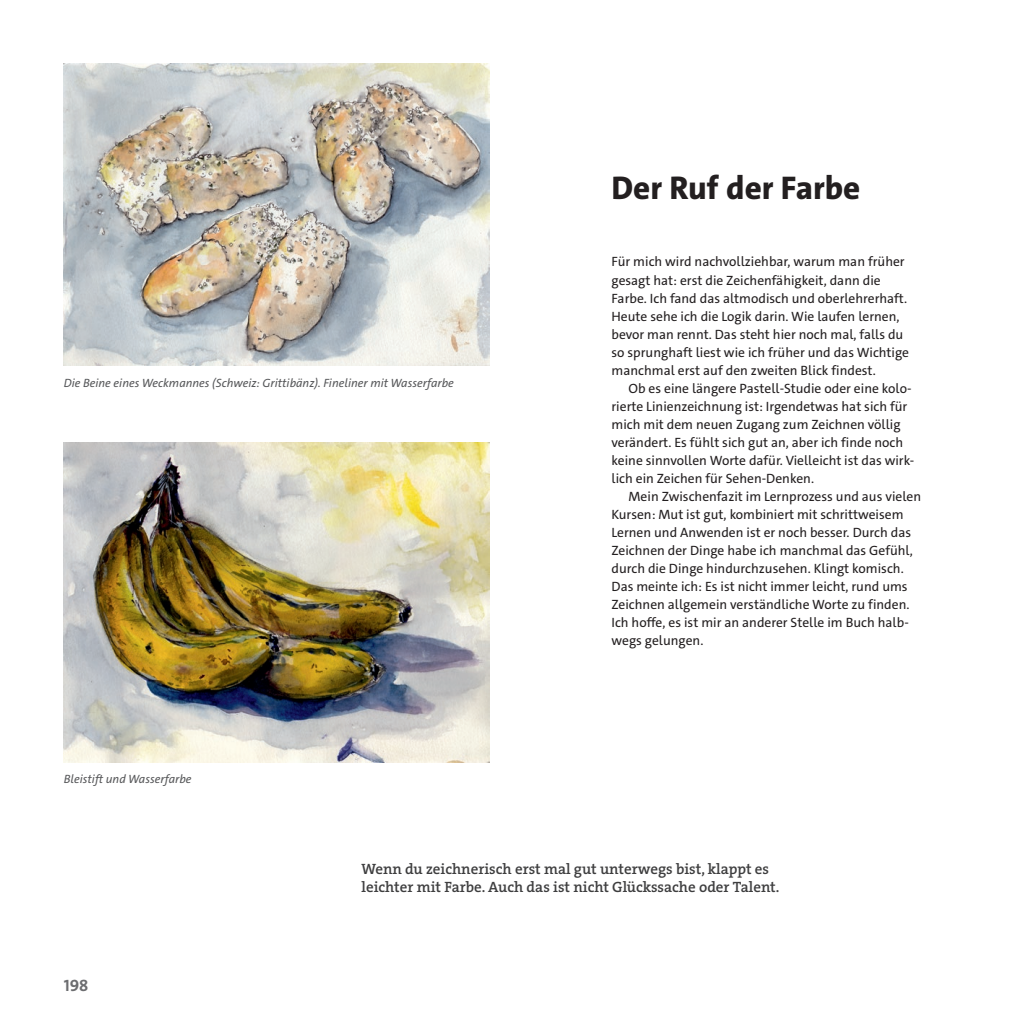
<style>
.page{position:relative;width:1021px;height:1021px;background:#fff}
.page>*{position:absolute;margin:0;border:0;box-sizing:border-box;transform-origin:0 0}
.dp_Überschrift1{font:800 33px "The Sans C4 s";color:#231f20}
.t1{font:700 16.5px "The Sans C4 s";color:#6c6d70}
.dp_Ansprache{font:15px/18px "The Serif HP6 Se Bld";color:#3e3e3f}
._88_dp_Text_Erstzeil{font:13.5px/18px "The Sans C4 s";color:#231f20}
.dp_Text{font:13.5px/18px "The Sans C4 s";color:#231f20}
.dp_BU{font:italic 12px "The Sans C4 s";color:#57585a}
</style>
<div class="page">
<img style="left:64px;top:442px;width:425px;height:320px">
<img style="left:64px;top:64px;width:425px;height:302px">
<p class="dp_BU" style="left:64px;top:375px;width:391px">Die Beine eines Weckmannes (Schweiz: Grittibänz). Fineliner mit Wasserfarbe</p>
<p class="dp_BU" style="left:64px;top:771px;width:129px">Bleistift und Wasserfarbe</p>
<p class="dp_Überschrift1" style="left:611px;top:166px;width:250px">Der Ruf der Farbe</p>
<p class="dp_Text" style="left:611px;top:253px;width:299px">Für mich wird nachvollziehbar, warum man früher gesagt hat: erst die Zeichenfähigkeit, dann die Farbe. Ich fand das altmodisch und oberlehrerhaft.<br>Heute sehe ich die Logik darin. Wie laufen lernen, bevor man rennt. Das steht hier noch mal, falls du so sprunghaft liest wie ich früher und das Wichtige manchmal erst auf den zweiten Blick findest.</p>
<p class="_88_dp_Text_Erstzeil" style="left:611px;top:379px;width:304px;text-indent:17px">Ob es eine längere Pastell-Studie oder eine kolo&shy;rierte Linienzeichnung ist: Irgendetwas hat sich für mich mit dem neuen Zugang zum Zeichnen völlig verändert. Es fühlt sich gut an, aber ich finde noch keine sinnvollen Worte dafür. Vielleicht ist das wirk&shy;lich ein Zeichen für Sehen-Denken.</p>
<p class="_88_dp_Text_Erstzeil" style="left:611px;top:487px;width:311px;text-indent:17px">Mein Zwischenfazit im Lernprozess und aus vielen Kursen: Mut ist gut, kombiniert mit schrittweisem Lernen und Anwenden ist er noch besser. Durch das Zeichnen der Dinge habe ich manchmal das Gefühl, durch die Dinge hindurchzusehen. Klingt komisch.<br>Das meinte ich: Es ist nicht immer leicht, rund ums Zeichnen allgemein verständliche Worte zu finden.<br>Ich hoffe, es ist mir an anderer Stelle im Buch halb&shy;wegs gelungen.</p>
<p class="t1" style="left:64px;top:974px;width:26px">198</p>
<p class="dp_Ansprache" style="left:361px;top:860px;width:419px">Wenn du zeichnerisch erst mal gut unterwegs bist, klappt es leichter mit Farbe. Auch das ist nicht Glückssache oder Talent.</p>
</div>
